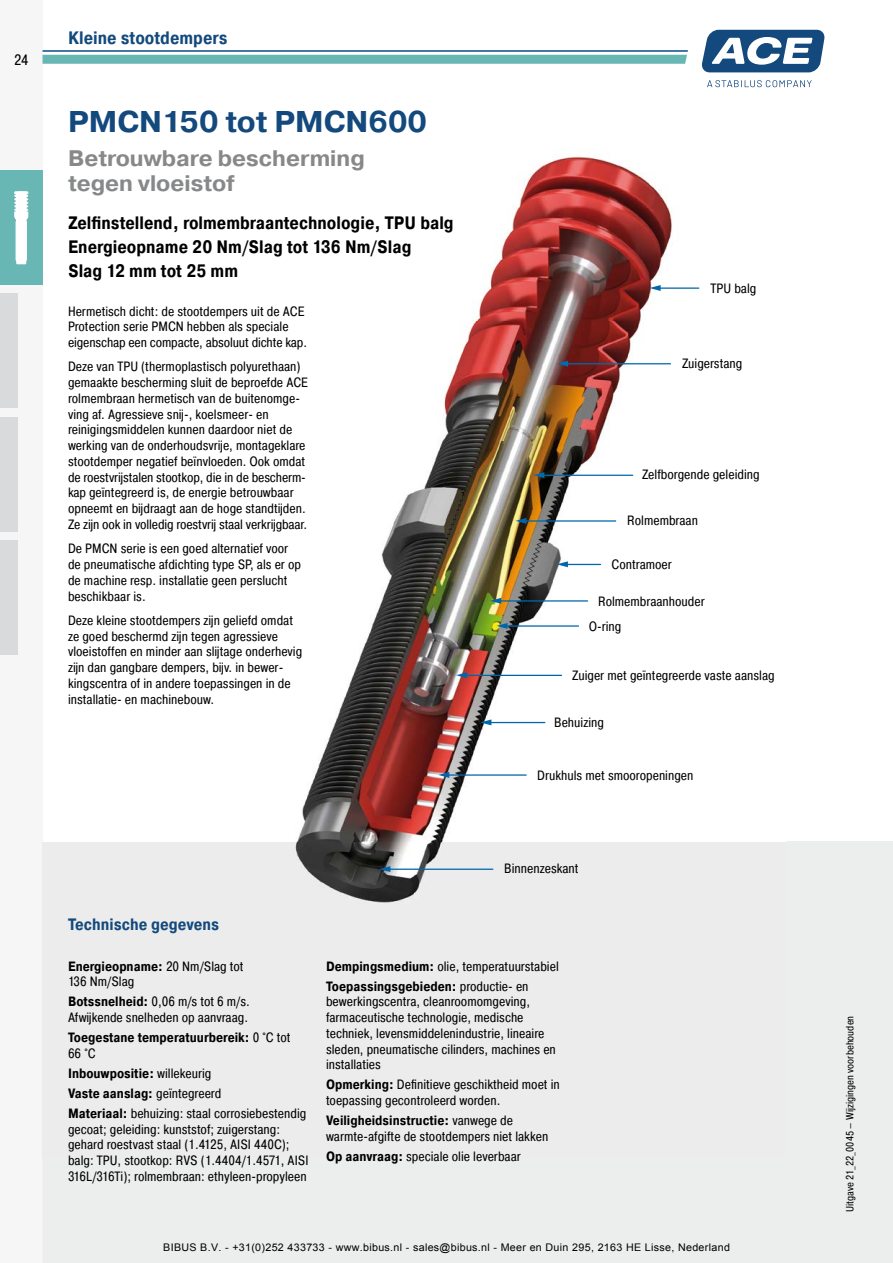
<style>
.page{position:relative;width:893px;height:1263px;background:#fff}
.page>*{position:absolute;margin:0;border:0;box-sizing:border-box;transform-origin:0 0}
.t1{font:700 30px "ACE Pragmatica";color:#13497c}
.t2{font:700 22.5px/25.5px "ACE Pragmatica";color:#87888a}
.t3{font:700 18px/24.2px "ACE Pragmatica Cond";color:#000}
.t4{font:700 18px "ACE Pragmatica Cond";color:#13497c}
.t5{font:700 16.5px "ACE Pragmatica Cond";color:#13497c}
.t6{font:15px "ACE Pragmatica Cond";color:#000}
.t7{font:13.5px/15.8px "ACE Pragmatica Cond";color:#000}
.t8{font:700 13.5px/15.8px "ACE Pragmatica Cond";color:#000}
.t9{font:10.5px "Arial";letter-spacing:.03em;color:#000}
.t10{font:10.5px "ACE Pragmatica Cond";color:#000}
.s1{font-weight:700}
.s2{font-weight:400}
</style>
<div class="page">
<img style="left:43px;top:29px;width:744px;height:614px">
<img style="left:297px;top:643px;width:265px;height:199px">
<div style="left:0;top:50px;width:43px;height:1213px;background:#f6f6f6"></div>
<div style="left:43px;top:842px;width:744px;height:421px;background:#ececec"></div>
<hr style="left:565px;top:564px;width:36px;height:1px;background:#0066ac">
<svg style="left:557px;top:561px;width:11px;height:6px"></svg>
<hr style="left:489px;top:722px;width:56px;height:1px;background:#0066ac">
<svg style="left:480px;top:719px;width:11px;height:6px"></svg>
<hr style="left:524px;top:520px;width:92px;height:2px;background:#0066ac">
<svg style="left:515px;top:518px;width:11px;height:6px"></svg>
<hr style="left:499px;top:600px;width:89px;height:2px;background:#0066ac">
<svg style="left:490px;top:598px;width:11px;height:6px"></svg>
<hr style="left:388px;top:868px;width:105px;height:2px;background:#0066ac">
<svg style="left:379px;top:866px;width:11px;height:6px"></svg>
<hr style="left:658px;top:287px;width:41px;height:2px;background:#0066ac">
<svg style="left:650px;top:285px;width:11px;height:6px"></svg>
<hr style="left:505px;top:625px;width:74px;height:2px;background:#0066ac">
<svg style="left:496px;top:623px;width:12px;height:6px"></svg>
<hr style="left:465px;top:675px;width:97px;height:1px;background:#0066ac">
<svg style="left:456px;top:672px;width:11px;height:6px"></svg>
<hr style="left:447px;top:774px;width:80px;height:2px;background:#0066ac">
<svg style="left:438px;top:772px;width:11px;height:6px"></svg>
<hr style="left:542px;top:475px;width:91px;height:1px;background:#006bae">
<svg style="left:533px;top:472px;width:11px;height:6px"></svg>
<hr style="left:565px;top:363px;width:106px;height:1px;background:#006bae">
<svg style="left:557px;top:361px;width:11px;height:6px"></svg>
<div style="left:0;top:170px;width:43px;height:115px;background:#69b7b4"></div>
<div style="left:0;top:293px;width:17px;height:115px;background:#d9dadb"></div>
<div style="left:0;top:417px;width:17px;height:114px;background:#d9dadb"></div>
<div style="left:0;top:540px;width:17px;height:115px;background:#d9dadb"></div>
<svg style="left:43px;top:55px;width:644px;height:9px;background:#6db8b5"></svg>
<hr style="left:43px;top:50px;width:645px;height:2px;background:#004787">
<svg style="left:702px;top:30px;width:122px;height:42px"></svg>
<svg style="left:707px;top:80px;width:105px;height:7px"></svg>
<svg style="left:14px;top:191px;width:14px;height:73px"></svg>
<p class="t6" style="left:14px;top:50px;width:16px">24</p>
<h3 class="t4" style="left:68px;top:27px;width:161px">Kleine stootdempers</h3>
<h1 class="t1" style="left:68px;top:102px;width:361px">PMCN150 tot PMCN600</h1>
<h2 class="t2" style="left:68px;top:145px;width:298px">Betrouwbare bescherming tegen vloeistof</h2>
<h3 class="t3" style="left:68px;top:212px;width:387px">Zelfinstellend, rolmembraantechnologie, TPU balg<br>Energieopname 20 Nm/Slag tot 136 Nm/Slag<br>Slag 12 mm tot 25 mm</h3>
<p class="t7" style="left:68px;top:303px;width:241px">Hermetisch dicht: de stootdempers uit de ACE<br>Protection serie PMCN hebben als speciale eigenschap een compacte, absoluut dichte kap.</p>
<p class="t7" style="left:68px;top:359px;width:242px">Deze van TPU (thermoplastisch polyurethaan) gemaakte bescherming sluit de beproefde ACE rolmembraan hermetisch van de buitenomge&shy;ving af. Agressieve snij-, koelsmeer- en reinigingsmiddelen kunnen daardoor niet de werking van de onderhoudsvrije, montageklare stootdemper negatief beïnvloeden. Ook omdat de roestvrijstalen stootkop, die in de bescherm&shy;kap geïntegreerd is, de energie betrouwbaar opneemt en bijdraagt aan de hoge standtijden.<br>Ze zijn ook in volledig roestvrij staal verkrijgbaar.</p>
<p class="t7" style="left:68px;top:541px;width:235px">De PMCN serie is een goed alternatief voor de pneumatische afdichting type SP, als er op de machine resp. installatie geen perslucht beschikbaar is.</p>
<p class="t7" style="left:68px;top:612px;width:236px">Deze kleine stootdempers zijn geliefd omdat ze goed beschermd zijn tegen agressieve vloeistoffen en minder aan slijtage onderhevig zijn dan gangbare dempers, bijv. in bewer&shy;kingscentra of in andere toepassingen in de installatie- en machinebouw.</p>
<p class="t5" style="left:68px;top:914px;width:153px">Technische gegevens</p>
<p class="t7" style="left:710px;top:280px;width:47px">TPU balg</p>
<p class="t7" style="left:682px;top:355px;width:62px">Zuigerstang</p>
<p class="t7" style="left:642px;top:467px;width:119px">Zelfborgende geleiding</p>
<p class="t7" style="left:627px;top:513px;width:72px">Rolmembraan</p>
<p class="t7" style="left:611px;top:556px;width:62px">Contramoer</p>
<p class="t7" style="left:589px;top:588px;width:118px;line-height:25px;text-indent:9px">Rolmembraanhouder<br>O-ring</p>
<p class="t7" style="left:572px;top:668px;width:204px">Zuiger met geïntegreerde vaste aanslag</p>
<p class="t7" style="left:554px;top:714px;width:51px">Behuizing</p>
<p class="t7" style="left:537px;top:767px;width:158px">Drukhuls met smooropeningen</p>
<p class="t7" style="left:504px;top:860px;width:76px">Binnenzeskant</p>
<p class="t7" style="left:68px;top:958px;width:177px"><span class="s1">Energieopname:</span> 20 Nm/Slag tot<br>136 Nm/Slag</p>
<p class="t7" style="left:68px;top:994px;width:183px"><span class="s1">Botssnelheid:</span> 0,06 m/s tot 6 m/s.<br>Afwijkende snelheden op aanvraag.</p>
<p class="t8" style="left:68px;top:1030px;width:224px">Toegestane temperatuurbereik: <span class="s2">0 °C tot<br>66 °C</span></p>
<p class="t7" style="left:68px;top:1063px;width:240px;line-height:20px"><span class="s1">Inbouwpositie:</span> willekeurig<br><span class="s1">Vaste aanslag:</span> geïntegreerd<br><span class="s1">Materiaal:</span> behuizing: staal corrosiebestendig</p>
<p class="t7" style="left:68px;top:1121px;width:242px">gecoat; geleiding: kunststof; zuigerstang: gehard roestvast staal (1.4125, AISI 440C); balg: TPU, stootkop: RVS (1.4404/1.4571, AISI 316L/316Ti); rolmembraan: ethyleen-propyleen</p>
<p class="t8" style="left:326px;top:957px;width:234px;line-height:20px">Dempingsmedium: <span class="s2">olie, temperatuurstabiel<br></span>Toepassingsgebieden: <span class="s2">productie- en</span></p>
<p class="t7" style="left:326px;top:994px;width:231px">bewerkingscentra, cleanroomomgeving, farmaceutische technologie, medische techniek, levensmiddelenindustrie, lineaire sleden, pneumatische cilinders, machines en installaties</p>
<p class="t7" style="left:326px;top:1077px;width:235px"><span class="s1">Opmerking:</span> Definitieve geschiktheid moet in toepassing gecontroleerd worden.</p>
<p class="t7" style="left:326px;top:1112px;width:224px"><span class="s1">Veiligheidsinstructie:</span> vanwege de warmte-afgifte de stootdempers niet lakken</p>
<p class="t7" style="left:326px;top:1148px;width:196px"><span class="s1">Op aanvraag:</span> speciale olie leverbaar</p>
<p class="t9" style="left:163px;top:1241px;width:568px">BIBUS B.V. - +31(0)252 433733 - www.bibus.nl - sales@bibus.nl - Meer en Duin 295, 2163 HE Lisse, Nederland</p>
<p class="t10" style="left:843px;top:1212px;width:198px;rotate:-90deg">Uitgave 21_22_0045 – Wijzigingen voorbehouden</p>
</div>
